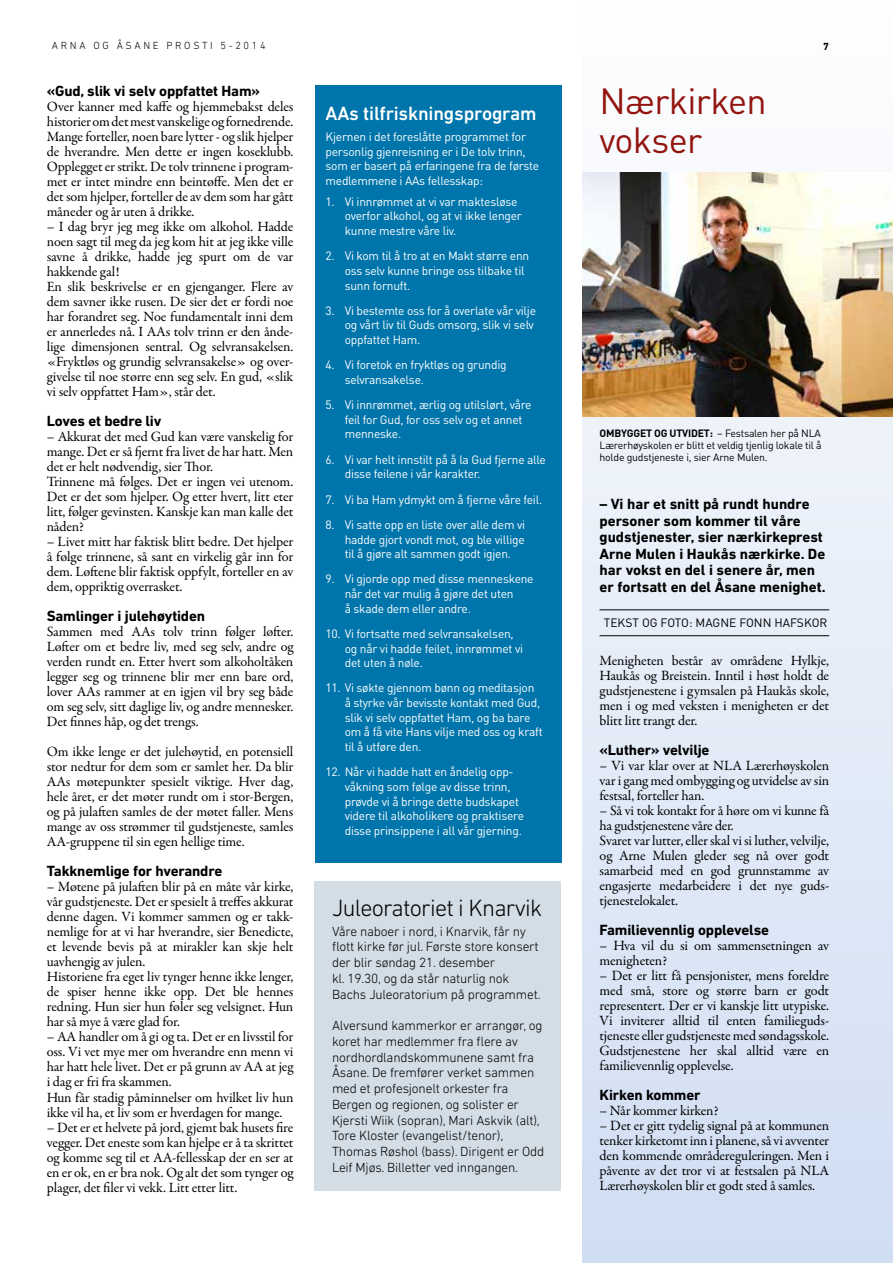
<style>
.page{position:relative;width:893px;height:1263px;background:#fff}
.page>*{position:absolute;margin:0;border:0;box-sizing:border-box;transform-origin:0 0}
.t1{font:36px/39px "DIN";letter-spacing:-.02em;color:#92140e}
.t2{font:300 24px "DIN Next LT Pro";letter-spacing:-.03em;color:#000}
.t3{font:500 19.5px "DIN Next LT Pro";letter-spacing:-.01em;color:#fff}
.t4{font:700 15px/16.5px "DIN Next LT Pro";letter-spacing:-.01em;color:#000}
.t5{font:14.25px/15px "Garamond Premr Pro";letter-spacing:-.015em;color:#000;text-align:justify}
.t6{font:300 13.5px/15.8px "DIN Next LT Pro";letter-spacing:-.015em;color:#000}
.t7{font:12px/14.7px "DIN";letter-spacing:-.02em;color:#fff}
.t8{font:12px "DIN";letter-spacing:-.005em;color:#000}
.t9{font:10.5px/12px "DIN";letter-spacing:-.02em;color:#000;text-align:justify}
.t10{font:300 10.5px "DIN Next LT Pro";letter-spacing:.25em;color:#000}
.t11{font:700 10.5px "DIN Next LT Pro";color:#000}
.s1{font-weight:700}
</style>
<div class="page">
<svg style="left:319px;top:862px;width:217px;height:1px"></svg>
<svg style="left:582px;top:1078px;width:1px;height:17px"></svg>
<svg style="left:583px;top:417px;width:310px;height:846px;background:#dfe8f6"></svg>
<img style="left:583px;top:172px;width:310px;height:245px">
<hr style="left:600px;top:610px;width:229px;height:1px;background:#000">
<hr style="left:600px;top:635px;width:229px;height:1px;background:#000">
<div style="left:315px;top:881px;width:246px;height:310px;background:#d3dde6"></div>
<div style="left:315px;top:85px;width:247px;height:777px;background:#0075ab"></div>
<hr style="left:0;top:41px;width:1px;height:111px;background:#00549d">
<p class="t10" style="left:52px;top:39px;width:215px">ARNA OG ÅSANE PROSTI 5-2014</p>
<p class="t11" style="left:823px;top:41px;width:7px">7</p>
<p class="t4" style="left:47px;top:83px;width:215px">«Gud, slik vi selv oppfattet Ham»</p>
<p class="t5" style="left:47px;top:100px;width:248px">Over kanner med kaffe og hjemmebakst deles historier om det mest vanskelige og fornedrende.<br>Mange forteller, noen bare lytter - og slik hjelper de hverandre. Men dette er ingen koseklubb.<br>Opplegget er strikt. De tolv trinnene i program&shy;met er intet mindre enn beintøffe. Men det er det som hjelper, forteller de av dem som har gått måneder og år uten å drikke.</p>
<p class="t5" style="left:47px;top:220px;width:248px;text-align:left">– I dag bryr jeg meg ikke om alkohol. Hadde noen sagt til meg da jeg kom hit at jeg ikke ville savne å drikke, hadde jeg spurt om de var hakkende gal!<br>En slik beskrivelse er en gjenganger. Flere av dem savner ikke rusen. De sier det er fordi noe har forandret seg. Noe fundamentalt inni dem er annerledes nå. I AAs tolv trinn er den ånde&shy;lige dimensjonen sentral. Og selvransakelsen. «Fryktløs og grundig selvransakelse» og over&shy;givelse til noe større enn seg selv. En gud, «slik vi selv oppfattet Ham», står det.</p>
<p class="t4" style="left:47px;top:413px;width:116px">Loves et bedre liv</p>
<p class="t5" style="left:47px;top:430px;width:248px;text-align:left">– Akkurat det med Gud kan være vanskelig for mange. Det er så fjernt fra livet de har hatt. Men det er helt nødvendig, sier Thor.<br>Trinnene må følges. Det er ingen vei utenom.<br>Det er det som hjelper. Og etter hvert, litt eter litt, følger gevinsten. Kanskje kan man kalle det nåden?</p>
<p class="t5" style="left:47px;top:535px;width:248px">– Livet mitt har faktisk blitt bedre. Det hjelper å følge trinnene, så sant en virkelig går inn for dem. Løftene blir faktisk oppfylt, forteller en av dem, oppriktig overrasket.</p>
<p class="t4" style="left:47px;top:608px;width:160px">Samlinger i julehøytiden</p>
<p class="t5" style="left:47px;top:625px;width:248px">Sammen med AAs tolv trinn følger løfter.<br>Løfter om et bedre liv, med seg selv, andre og verden rundt en. Etter hvert som alkoholtåken legger seg og trinnene blir mer enn bare ord, lover AAs rammer at en igjen vil bry seg både om seg selv, sitt daglige liv, og andre mennesker.<br>Det finnes håp, og det trengs.</p>
<p class="t5" style="left:47px;top:745px;width:248px">Om ikke lenge er det julehøytid, en potensiell stor nedtur for dem som er samlet her. Da blir AAs møtepunkter spesielt viktige. Hver dag, hele året, er det møter rundt om i stor-Bergen, og på julaften samles de der møtet faller. Mens mange av oss strømmer til gudstjeneste, samles AA-gruppene til sin egen hellige time.</p>
<p class="t4" style="left:47px;top:863px;width:177px">Takknemlige for hverandre</p>
<p class="t5" style="left:47px;top:880px;width:248px;text-align:left">– Møtene på julaften blir på en måte vår kirke, vår gudstjeneste. Det er spesielt å treffes akkurat denne dagen. Vi kommer sammen og er takk&shy;nemlige for at vi har hverandre, sier Benedicte, et levende bevis på at mirakler kan skje helt uavhengig av julen.<br>Historiene fra eget liv tynger henne ikke lenger, de spiser henne ikke opp. Det ble hennes redning. Hun sier hun føler seg velsignet. Hun har så mye å være glad for.</p>
<p class="t5" style="left:47px;top:1030px;width:248px;text-align:left">– AA handler om å gi og ta. Det er en livsstil for oss. Vi vet mye mer om hverandre enn menn vi har hatt hele livet. Det er på grunn av AA at jeg i dag er fri fra skammen.<br>Hun får stadig påminnelser om hvilket liv hun ikke vil ha, et liv som er hverdagen for mange.</p>
<p class="t5" style="left:47px;top:1120px;width:248px">– Det er et helvete på jord, gjemt bak husets fire vegger. Det eneste som kan hjelpe er å ta skrittet og komme seg til et AA-fellesskap der en ser at en er ok, en er bra nok. Og alt det som tynger og plager, det filer vi vekk. Litt etter litt.</p>
<h3 class="t3" style="left:326px;top:102px;width:212px">AAs tilfriskningsprogram</h3>
<p class="t7" style="left:326px;top:129px;width:215px">Kjernen i det foreslåtte programmet for personlig gjenreisning er i De tolv trinn, som er basert på erfaringene fra de første medlemmene i AAs fellesskap:</p>
<p class="t7" style="left:345px;top:194px;width:179px;text-indent:-19px">1. Vi innrømmet at vi var maktesløse overfor alkohol, og at vi ikke lenger kunne mestre våre liv.</p>
<p class="t7" style="left:345px;top:248px;width:186px;text-indent:-19px">2. Vi kom til å tro at en Makt større enn oss selv kunne bringe oss tilbake til sunn fornuft.</p>
<p class="t7" style="left:345px;top:303px;width:193px;text-indent:-19px">3. Vi bestemte oss for å overlate vår vilje og vårt liv til Guds omsorg, slik vi selv oppfattet Ham.</p>
<p class="t7" style="left:345px;top:357px;width:164px;text-indent:-19px">4. Vi foretok en fryktløs og grundig selvransakelse.</p>
<p class="t7" style="left:345px;top:397px;width:188px;text-indent:-19px">5. Vi innrømmet, ærlig og utilslørt, våre feil for Gud, for oss selv og et annet menneske.</p>
<p class="t7" style="left:345px;top:452px;width:203px;text-indent:-19px">6. Vi var helt innstilt på å la Gud fjerne alle disse feilene i vår karakter.</p>
<p class="t7" style="left:326px;top:492px;width:218px">7. Vi ba Ham ydmykt om å fjerne våre feil.</p>
<p class="t7" style="left:345px;top:517px;width:182px;text-align:justify;text-indent:-19px">8. Vi satte opp en liste over alle dem vi hadde gjort vondt mot, og ble villige til å gjøre alt sammen godt igjen.</p>
<p class="t7" style="left:345px;top:571px;width:190px;text-indent:-19px">9. Vi gjorde opp med disse menneskene når det var mulig å gjøre det uten<br>å skade dem eller andre.</p>
<p class="t7" style="left:345px;top:626px;width:180px;text-indent:-19px">10. Vi fortsatte med selvransakelsen, og når vi hadde feilet, innrømmet vi det uten å nøle.</p>
<p class="t7" style="left:345px;top:680px;width:200px;text-indent:-19px">11. Vi søkte gjennom bønn og meditasjon å styrke vår bevisste kontakt med Gud, slik vi selv oppfattet H am, og ba bare om å få vite Hans vilje med oss og kraft til å utføre den.</p>
<p class="t7" style="left:345px;top:764px;width:181px;text-indent:-19px">12. Når vi hadde hatt en åndelig opp&shy;våkning som følge av disse trinn, prøvde vi å bringe dette budskapet videre til alkoholikere og praktisere disse prinsippene i all vår gjerning.</p>
<h2 class="t2" style="left:332px;top:893px;width:212px">Juleoratoriet i Knarvik</h2>
<p class="t6" style="left:332px;top:923px;width:210px">Våre naboer i nord, i Knarvik, får ny flott kirke før jul. Første store konsert der blir søndag 21. desember<br>kl. 19.30, og da står naturlig nok Bachs Juleoratorium på programmet.</p>
<p class="t6" style="left:332px;top:1017px;width:214px">Alversund kammerkor er arrangør, og koret har medlemmer fra flere av nordhordlandskommunene samt fra Åsane. De fremfører verket sammen med et profesjonelt orkester fra Bergen og regionen, og solister er Kjersti Wiik (sopran), Mari Askvik (alt), Tore Kloster (evangelist/tenor), Thomas Røshol (bass). Dirigent er Odd Leif Mjøs. Billetter ved inngangen.</p>
<h1 class="t1" style="left:600px;top:81px;width:169px">Nærkirken vokser</h1>
<p class="t9" style="left:600px;top:427px;width:224px"><span class="s1">OMBYGGET OG UTVIDET:</span> – Festsalen her på NLA Lærerhøyskolen er blitt et veldig tjenlig lokale til å holde gudstjeneste i, sier Arne Mulen.</p>
<p class="t4" style="left:600px;top:496px;width:228px">– Vi har et snitt på rundt hundre personer som kommer til våre gudstjenester, sier nærkirkeprest<br>Arne Mulen i Haukås nærkirke. De har vokst en del i senere år, men er fortsatt en del Åsane menighet.</p>
<p class="t8" style="left:604px;top:615px;width:15px">Tekst</p>
<p class="t8" style="left:642px;top:615px;width:33px">og foto</p>
<p class="t8" style="left:689px;top:615px;width:25px">: Magne</p>
<p class="t8" style="left:739px;top:615px;width:9px">Fonn</p>
<p class="t8" style="left:774px;top:615px;width:31px">Hafskor</p>
<p class="t5" style="left:600px;top:653px;width:231px">Menigheten består av områdene Hylkje, Haukås og Breistein. Inntil i høst holdt de gudstjenestene i gymsalen på Haukås skole, men i og med veksten i menigheten er det blitt litt trangt der.</p>
<p class="t4" style="left:600px;top:741px;width:111px">«Luther» velvilje</p>
<p class="t5" style="left:600px;top:758px;width:231px">– Vi var klar over at NLA Lærerhøyskolen var i gang med ombygging og utvidelse av sin festsal, forteller han.</p>
<p class="t5" style="left:600px;top:803px;width:231px;text-align:left">– Så vi tok kontakt for å høre om vi kunne få ha gudstjenestene våre der.<br>Svaret var lutter, eller skal vi si luther, velvilje, og Arne Mulen gleder seg nå over godt samarbeid med en god grunnstamme av engasjerte medarbeidere i det nye guds&shy;tjenestelokalet.</p>
<p class="t4" style="left:600px;top:921px;width:171px">Familievennlig opplevelse</p>
<p class="t5" style="left:600px;top:938px;width:231px">– Hva vil du si om sammensetningen av menigheten?</p>
<p class="t5" style="left:600px;top:968px;width:231px">– Det er litt få pensjonister, mens foreldre med små, store og større barn er godt representert. Der er vi kanskje litt utypiske.<br>Vi inviterer alltid til enten familieguds&shy;tjeneste eller gudstjeneste med søndagsskole.<br>Gudstjenestene her skal alltid være en familievennlig opplevelse.</p>
<p class="t4" style="left:600px;top:1086px;width:102px">Kirken kommer</p>
<p class="t5" style="left:600px;top:1103px;width:120px">– Når kommer kirken?</p>
<p class="t5" style="left:600px;top:1118px;width:231px">– Det er gitt tydelig signal på at kommunen tenker kirketomt inn i planene, så vi avventer den kommende områdereguleringen. Men i påvente av det tror vi at festsalen på NLA Lærerhøyskolen blir et godt sted å samles.</p>
</div>
